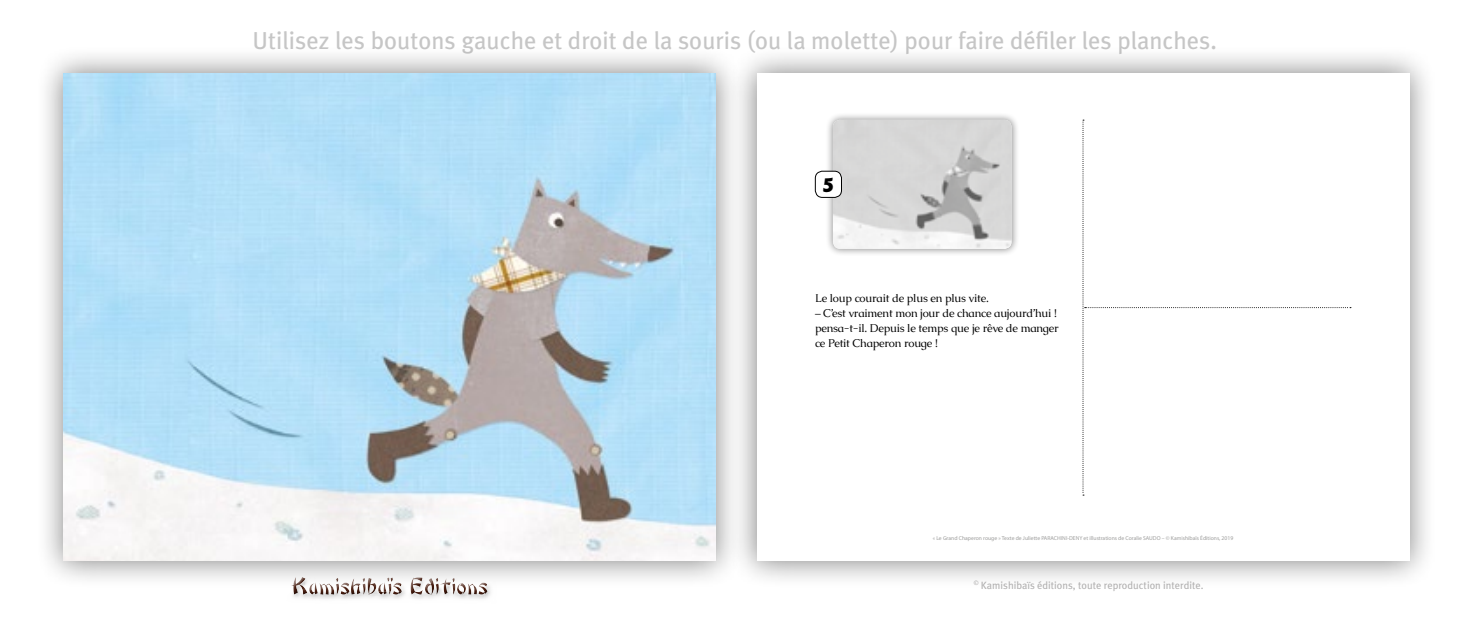
<style>
.page{position:relative;width:1474px;height:621px;background:#fff}
.page>*{position:absolute;margin:0;border:0;box-sizing:border-box;transform-origin:0 0}
.t1{font:24.5px "Meta Plus";color:#c6c6c6}
.t2{font:900 22.05px "Goudy Sans";color:#000}
.t3{font:11.38px/15px "Caudex";letter-spacing:-.02em;color:#000}
.t4{font:10.5px "Meta Plus";color:#b3b2b2}
.t5{font:5.6px "Myriad Pro";color:#9d9d9c}
</style>
<div class="page">
<div style="left:284px;top:576px;width:216px;height:31px;background:#000;opacity:.75"></div>
<div style="left:729px;top:45px;width:707px;height:543px;background:#000;opacity:.5"></div>
<div style="left:756px;top:73px;width:653px;height:487px;background:#fff"></div>
<svg style="left:1082px;top:120px;width:268px;height:375px"></svg>
<div style="left:825px;top:112px;width:194px;height:144px;background:#000;opacity:.5"></div>
<img style="left:833px;top:120px;width:178px;height:128px">
<div style="left:815px;top:171px;width:26px;height:26px;background:#fff;border-radius:7px"></div>
<div style="left:815px;top:171px;width:26px;height:26px;border:1px solid #000;border-radius:7px"></div>
<svg style="left:1421px;top:566px;width:8px;height:7px"></svg>
<div style="left:35px;top:45px;width:707px;height:543px;background:#000;opacity:.5"></div>
<img style="left:63px;top:73px;width:652px;height:487px">
<svg style="left:720px;top:73px;width:8px;height:4px"></svg>
<svg style="left:720px;top:565px;width:8px;height:7px"></svg>
<h1 class="t1" style="left:252px;top:26px;width:965px">Utilisez les boutons gauche et droit de la souris (ou la molette) pour faire défiler les planches.</h1>
<h2 class="t2" style="left:822px;top:171px;width:13px">5</h2>
<p class="t3" style="left:815px;top:290px;width:175px">Le loup courait de plus en plus vite.</p>
<p class="t3" style="left:815px;top:305px;width:245px">– C’est vraiment mon jour de chance aujourd’hui ! pensa-t-il. Depuis le temps que je rêve de manger ce Petit Chaperon rouge !</p>
<p class="t5" style="left:932px;top:534px;width:302px">« Le Grand Chaperon rouge » Texte de Juliette PARACHINI-DENY et illustrations de Coralie SAUDO – © Kamishibaïs Éditions, 2019</p>
<p class="t4" style="left:973px;top:578px;width:231px"><sup>©</sup> Kamishibaïs éditions, toute reproduction interdite.</p>
</div>
